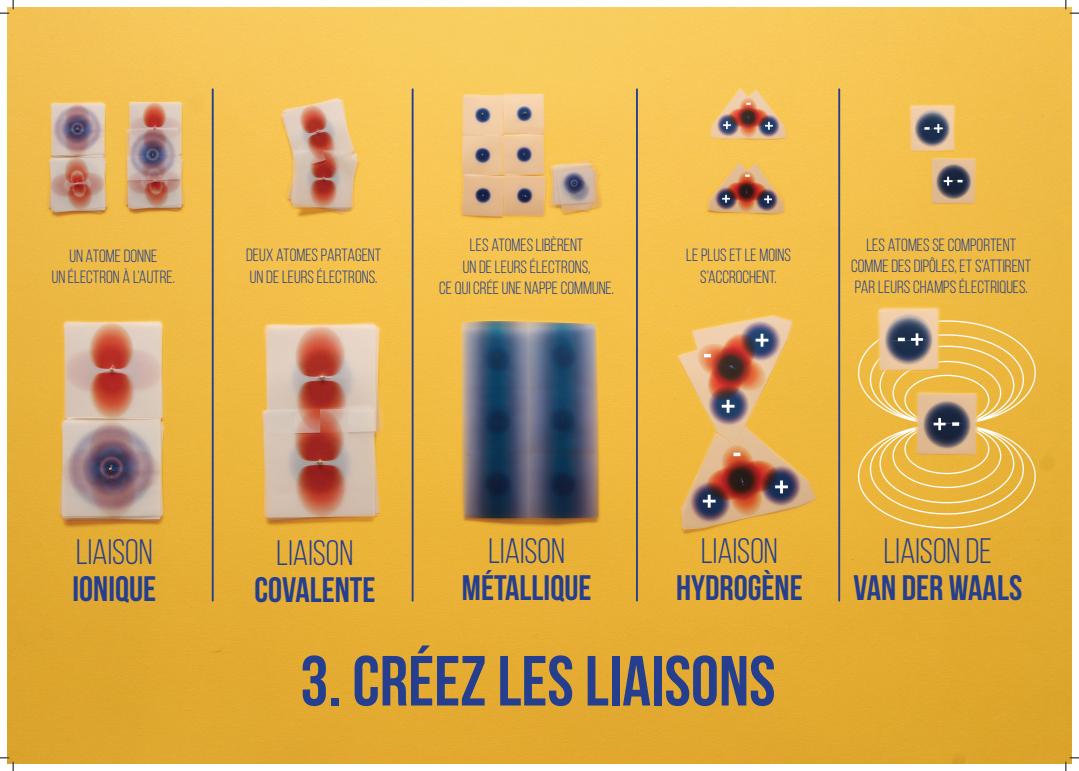
<style>
.page{position:relative;width:1079px;height:771px;background:#fff}
.page>*{position:absolute;margin:0;border:0;box-sizing:border-box;transform-origin:0 0}
.t1{font:700 70.69px "Bebas Neue";color:#253f8e}
.t2{font:700 35.38px "Bebas Neue";color:#253f8e}
.t3{font:35.38px "Bebas Neue";color:#253f8e}
.t4{font:17.69px/21.2px "Bebas Neue";color:#253f8e;text-align:center}
</style>
<div class="page">
<img style="left:8px;top:8px;width:1063px;height:755px">
<hr style="left:212px;top:89px;width:2px;height:511px;background:#253f8e">
<hr style="left:412px;top:89px;width:1px;height:511px;background:#253f8e">
<hr style="left:636px;top:89px;width:2px;height:511px;background:#253f8e">
<hr style="left:838px;top:89px;width:2px;height:511px;background:#253f8e">
<svg style="left:0;top:0;width:14px;height:14px"></svg>
<svg style="left:0;top:757px;width:14px;height:13px"></svg>
<svg style="left:1065px;top:0;width:14px;height:14px"></svg>
<svg style="left:1065px;top:757px;width:14px;height:13px"></svg>
<p class="t4" style="left:52px;top:245px;width:125px">UN ATOME DONNE<br>UN ÉLECTRON À L’AUTRE.</p>
<p class="t4" style="left:246px;top:244px;width:137px;text-align:left">DEUX ATOMES PARTAGENT<br>UN DE LEURS ÉLECTRONS.</p>
<p class="t4" style="left:439px;top:234px;width:176px">LES ATOMES LIBÈRENT<br>UN DE LEURS ÉLECTRONS,<br>CE QUI CRÉE UNE NAPPE COMMUNE.</p>
<p class="t4" style="left:686px;top:244px;width:106px">LE PLUS ET LE MOINS<br>S’ACCROCHENT.</p>
<p class="t4" style="left:851px;top:234px;width:181px">LES ATOMES SE COMPORTENT<br>COMME DES DIPÔLES, ET S’ATTIRENT<br>PAR LEURS CHAMPS ÉLECTRIQUES.</p>
<h2 class="t3" style="left:76px;top:532px;width:78px">LIAISON</h2>
<h2 class="t2" style="left:72px;top:569px;width:85px">IONIQUE</h2>
<h2 class="t3" style="left:277px;top:533px;width:78px">LIAISON</h2>
<h2 class="t2" style="left:254px;top:570px;width:123px">COVALENTE</h2>
<h2 class="t3" style="left:488px;top:531px;width:78px">LIAISON</h2>
<h2 class="t2" style="left:462px;top:568px;width:131px">MÉTALLIQUE</h2>
<h2 class="t3" style="left:701px;top:531px;width:78px">LIAISON</h2>
<h2 class="t2" style="left:676px;top:568px;width:128px">HYDROGÈNE</h2>
<h2 class="t3" style="left:883px;top:531px;width:110px">LIAISON DE</h2>
<h2 class="t2" style="left:853px;top:568px;width:170px">VAN DER WAALS</h2>
<h1 class="t1" style="left:300px;top:642px;width:477px">3. CRÉEZ LES LIAISONS</h1>
</div>
